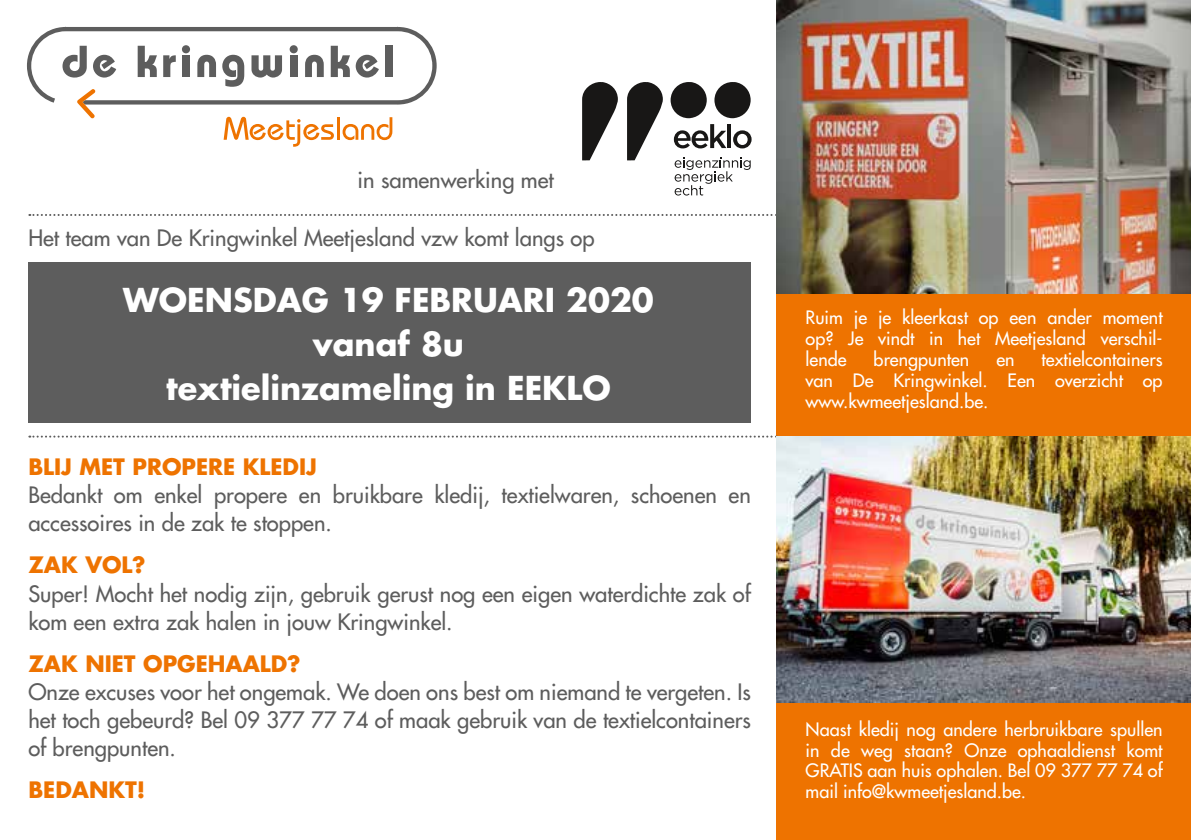
<style>
.page{position:relative;width:1191px;height:840px;background:#fff}
.page>*{position:absolute;margin:0;border:0;box-sizing:border-box;transform-origin:0 0}
.t1{font:700 32px/44px "Futura Std";color:#fff;text-align:center}
.t2{font:500 22px/28px "Futura Std";color:#5d5d5d}
.t3{font:700 22px "Futura Std";color:#ee7300}
.t4{font:500 18px/20.8px "Futura Std";color:#fff;text-align:justify}
</style>
<div class="page">
<div style="left:777px;top:131px;width:414px;height:708px;background:#ee7300"></div>
<svg style="left:27px;top:27px;width:409px;height:120px"></svg>
<svg style="left:29px;top:214px;width:748px;height:2px"></svg>
<svg style="left:29px;top:435px;width:748px;height:2px"></svg>
<div style="left:28px;top:262px;width:723px;height:160px;background:#5d5d5d"></div>
<img style="left:777px;top:0;width:414px;height:293px">
<img style="left:777px;top:436px;width:414px;height:266px">
<svg style="left:627px;top:82px;width:36px;height:78px"></svg>
<svg style="left:582px;top:82px;width:36px;height:78px"></svg>
<svg style="left:674px;top:124px;width:52px;height:24px"></svg>
<hr style="left:727px;top:124px;width:4px;height:24px;background:#181716">
<svg style="left:733px;top:130px;width:18px;height:18px"></svg>
<svg style="left:674px;top:157px;width:76px;height:38px"></svg>
<svg style="left:714px;top:82px;width:36px;height:36px"></svg>
<svg style="left:670px;top:82px;width:36px;height:36px"></svg>
<p class="t2" style="left:357px;top:166px;width:198px">in samenwerking met</p>
<p class="t2" style="left:28px;top:224px;width:568px">Het team van De Kringwinkel Meetjesland vzw komt langs op</p>
<h1 class="t1" style="left:123px;top:277px;width:532px">WOENSDAG 19 FEBRUARI 2020 vanaf 8u<br>textielinzameling in EEKLO</h1>
<p class="t3" style="left:28px;top:452px;width:290px">BLIJ MET PROPERE KLEDIJ</p>
<p class="t2" style="left:28px;top:481px;width:724px">Bedankt om enkel propere en bruikbare kledij, textielwaren, schoenen en accessoires in de zak te stoppen.</p>
<p class="t3" style="left:28px;top:550px;width:119px">ZAK VOL?</p>
<p class="t2" style="left:28px;top:579px;width:724px">Super! Mocht het nodig zijn, gebruik gerust nog een eigen waterdichte zak of kom een extra zak halen in jouw Kringwinkel.</p>
<p class="t3" style="left:28px;top:648px;width:274px">ZAK NIET OPGEHAALD?</p>
<p class="t2" style="left:28px;top:677px;width:724px;text-align:justify">Onze excuses voor het ongemak. We doen ons best om niemand te vergeten. Is het toch gebeurd? Bel 09 377 77 74 of maak gebruik van de textielcontainers of brengpunten.</p>
<p class="t3" style="left:28px;top:774px;width:118px">BEDANKT!</p>
<p class="t4" style="left:805px;top:307px;width:358px">Ruim je je kleerkast op een ander moment op? Je vindt in het Meetjesland verschil&shy;lende</p>
<p class="t4" style="left:805px;top:349px;width:358px;text-indent:236px">textielcontainers van De Kringwinkel. Een overzicht op www.kwmeetjesland.be.</p>
<p class="t4" style="left:873px;top:349px;width:97px">brengpunten</p>
<p class="t4" style="left:996px;top:349px;width:20px">en</p>
<p class="t4" style="left:805px;top:718px;width:358px">Naast kledij nog andere herbruikbare spullen in de weg staan? Onze ophaaldienst komt GRATIS aan huis ophalen. Bel 09 377 77 74 of mail info@kwmeetjesland.be.</p>
</div>
